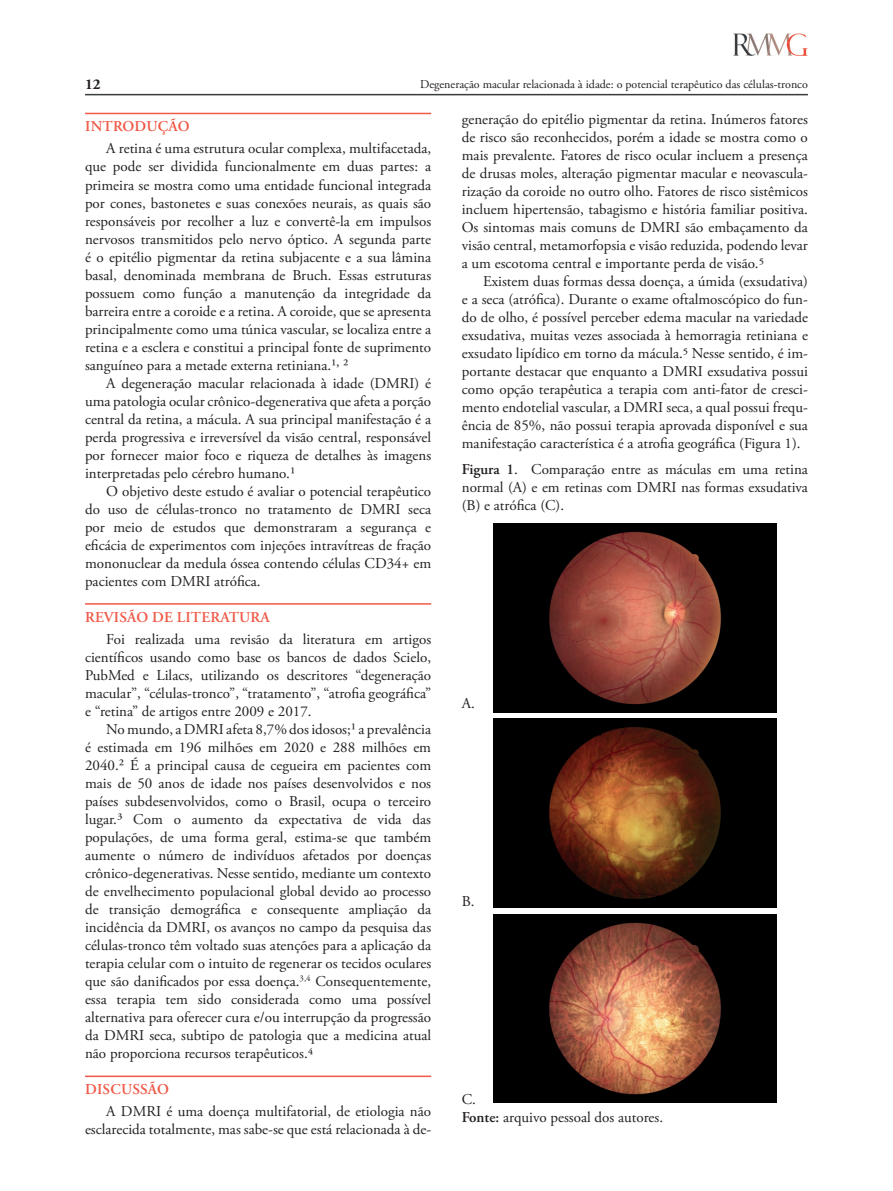
<style>
.page{position:relative;width:893px;height:1191px;background:#fff}
.page>*{position:absolute;margin:0;border:0;box-sizing:border-box;transform-origin:0 0}
.t1{font:15px/18px "Adobe Garamond Pro";color:#231f20;text-align:justify}
.t2{font:600 15px "Adobe Garamond Pro";letter-spacing:.015em;color:#f05947}
.t3{font:700 15px "Adobe Garamond Pro";color:#231f20}
.t4{font:12px "Adobe Garamond Pro";color:#231f20}
.s1{font-weight:600}
</style>
<div class="page">
<img style="left:733px;top:33px;width:75px;height:22px">
<hr style="left:85px;top:94px;width:723px;height:1px;background:#383c3f">
<hr style="left:85px;top:113px;width:346px;height:1px;background:#f05947">
<hr style="left:85px;top:603px;width:346px;height:1px;background:#f05947">
<hr style="left:85px;top:1075px;width:346px;height:2px;background:#f05947">
<img style="left:493px;top:523px;width:283px;height:189px">
<img style="left:493px;top:718px;width:283px;height:189px">
<img style="left:493px;top:914px;width:283px;height:188px">
<p class="t3" style="left:85px;top:76px;width:17px">12</p>
<p class="t4" style="left:420px;top:77px;width:389px">Degeneração macular relacionada à idade: o potencial terapêutico das células-tronco</p>
<p class="t2" style="left:85px;top:118px;width:106px">INTRODUÇÃO</p>
<p class="t1" style="left:85px;top:140px;width:348px;text-indent:21px">A retina é uma estrutura ocular complexa, multifacetada, que pode ser dividida funcionalmente em duas partes: a primeira se mostra como uma entidade funcional integrada por cones, bastonetes e suas conexões neurais, as quais são responsáveis por recolher a luz e convertê-la em impulsos nervosos transmitidos pelo nervo óptico. A segunda parte é o epitélio pigmentar da retina subjacente e a sua lâmina basal, denominada membrana de Bruch. Essas estruturas possuem como função a manutenção da integridade da barreira entre a coroide e a retina. A coroide, que se apresenta principalmente como uma túnica vascular, se localiza entre a retina e a esclera e constitui a principal fonte de suprimento sanguíneo para a metade externa retiniana.¹, ²</p>
<p class="t1" style="left:85px;top:374px;width:348px;text-indent:21px">A degeneração macular relacionada à idade (DMRI) é uma patologia ocular crônico-degenerativa que afeta a porção central da retina, a mácula. A sua principal manifestação é a perda progressiva e irreversível da visão central, responsável por fornecer maior foco e riqueza de detalhes às imagens interpretadas pelo cérebro humano.¹</p>
<p class="t1" style="left:85px;top:482px;width:348px;text-indent:21px">O objetivo deste estudo é avaliar o potencial terapêutico do uso de células-tronco no tratamento de DMRI seca por meio de estudos que demonstraram a segurança e eficácia de experimentos com injeções intravítreas de fração mononuclear da medula óssea contendo células CD34+ em pacientes com DMRI atrófica.</p>
<p class="t2" style="left:85px;top:608px;width:186px">REVISÃO DE LITERATURA</p>
<p class="t1" style="left:85px;top:630px;width:348px;text-indent:21px">Foi realizada uma revisão da literatura em artigos científicos usando como base os bancos de dados Scielo, PubMed e Lilacs, utilizando os descritores “degeneração macular”, “células-tronco”, “tratamento”, “atrofia geográfica” e “retina” de artigos entre 2009 e 2017.</p>
<p class="t1" style="left:85px;top:720px;width:348px;text-indent:21px">No mundo, a DMRI afeta 8,7% dos idosos;¹ a prevalência é estimada em 196 milhões em 2020 e 288 milhões em 2040.² É a principal causa de cegueira em pacientes com mais de 50 anos de idade nos países desenvolvidos e nos países subdesenvolvidos, como o Brasil, ocupa o terceiro lugar.³ Com o aumento da expectativa de vida das populações, de uma forma geral, estima-se que também aumente o número de indivíduos afetados por doenças crônico-degenerativas. Nesse sentido, mediante um contexto de envelhecimento populacional global devido ao processo de transição demográfica e consequente ampliação da incidência da DMRI, os avanços no campo da pesquisa das células-tronco têm voltado suas atenções para a aplicação da terapia celular com o intuito de regenerar os tecidos oculares que são danificados por essa doença.<sup>3,4</sup> Consequentemente, essa terapia tem sido considerada como uma possível alternativa para oferecer cura e/ou interrupção da progressão da DMRI seca, subtipo de patologia que a medicina atual não proporciona recursos terapêuticos.4</p>
<p class="t2" style="left:85px;top:1080px;width:86px">DISCUSSÃO</p>
<p class="t1" style="left:85px;top:1103px;width:348px;text-align:right">A DMRI é uma doença multifatorial, de etiologia não esclarecida totalmente, mas sabe-se que está relacionada à de-</p>
<p class="t1" style="left:462px;top:110px;width:348px">generação do epitélio pigmentar da retina. Inúmeros fatores de risco são reconhecidos, porém a idade se mostra como o mais prevalente. Fatores de risco ocular incluem a presença de drusas moles, alteração pigmentar macular e neovascula&shy;rização da coroide no outro olho. Fatores de risco sistêmicos incluem hipertensão, tabagismo e história familiar positiva.<br>Os sintomas mais comuns de DMRI são embaçamento da visão central, metamorfopsia e visão reduzida, podendo levar a um escotoma central e importante perda de visão.5</p>
<p class="t1" style="left:462px;top:272px;width:348px;text-indent:21px">Existem duas formas dessa doença, a úmida (exsudativa) e a seca (atrófica). Durante o exame oftalmoscópico do fun&shy;do de olho, é possível perceber edema macular na variedade exsudativa, muitas vezes associada à hemorragia retiniana e exsudato lipídico em torno da mácula.5 Nesse sentido, é im&shy;portante destacar que enquanto a DMRI exsudativa possui como opção terapêutica a terapia com anti-fator de cresci&shy;mento endotelial vascular, a DMRI seca, a qual possui frequ&shy;ência de 85%, não possui terapia aprovada disponível e sua manifestação característica é a atrofia geográfica (Figura 1).</p>
<p class="t1" style="left:462px;top:461px;width:348px"><span class="s1">Figura 1</span>. Comparação entre as máculas em uma retina normal (A) e em retinas com DMRI nas formas exsudativa (B) e atrófica (C).</p>
<p class="t1" style="left:462px;top:695px;width:15px">A.</p>
<p class="t1" style="left:462px;top:893px;width:14px">B.</p>
<p class="t1" style="left:462px;top:1091px;width:203px">C.<br><span class="s1">Fonte:</span> arquivo pessoal dos autores.</p>
</div>
